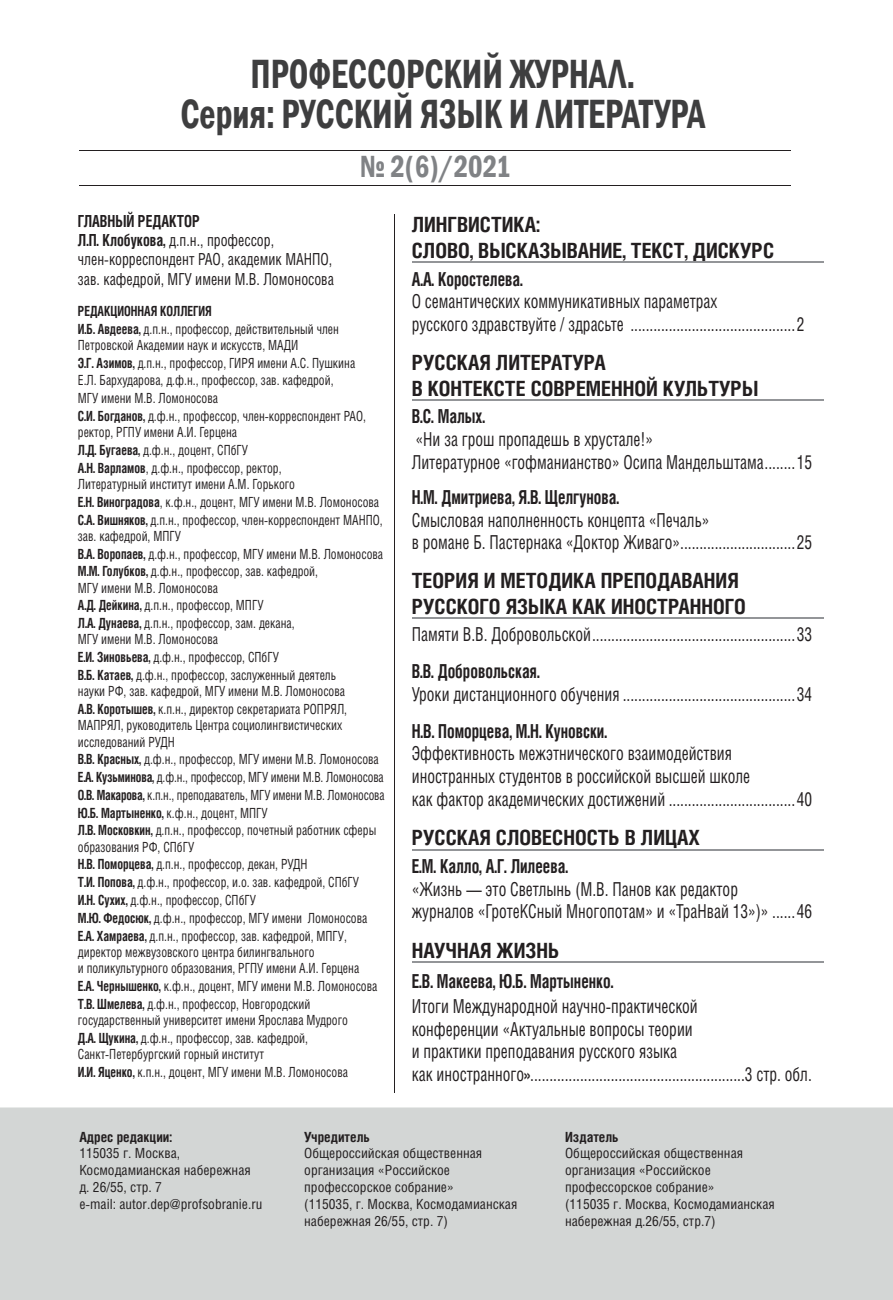
<style>
.page{position:relative;width:893px;height:1300px;background:#fff}
.page>*{position:absolute;margin:0;border:0;box-sizing:border-box;transform-origin:0 0}
.t1{font:600 condensed 42px/40.2px "Franklin Gothic";color:#3e3e3f;text-align:center;scale:.83 1}
.t2{font:600 condensed 31.5px "Franklin Gothic";color:#808285;scale:.9 1}
.t3{font:700 21px/25.2px "Helios Cond";color:#231f20}
.t4{font:19.25px/22.8px "Helios Cond";color:#231f20;scale:.83 1}
.t5{font:700 19.25px "Helios Cond";color:#231f20;scale:.83 1}
.t6{font:16.62px/19.2px "Helios Cond";color:#231f20;scale:.86 1}
.t7{font:14px/17.8px "Helios Cond";color:#231f20;scale:.86 1}
.t8{font:14px/16.8px "Helios Cond";color:#231f20}
.t9{font:700 14px "Helios Cond";color:#231f20}
.s1{font-weight:700}
</style>
<div class="page">
<hr style="left:394px;top:214px;width:1px;height:878px;background:#231f20">
<hr style="left:79px;top:186px;width:712px;height:1px;background:#231f20">
<hr style="left:79px;top:150px;width:712px;height:1px;background:#231f20">
<hr style="left:412px;top:261px;width:411px;height:2px;background:#939598">
<hr style="left:412px;top:399px;width:411px;height:2px;background:#939598">
<hr style="left:412px;top:617px;width:411px;height:2px;background:#939598">
<hr style="left:412px;top:848px;width:411px;height:2px;background:#939598">
<hr style="left:412px;top:961px;width:411px;height:2px;background:#939598">
<h1 class="t1" style="left:180px;top:53px;width:634px">ПРОФЕССОРСКИЙ ЖУРНАЛ.<br>Серия: РУССКИЙ ЯЗЫК И ЛИТЕРАТУРА</h1>
<h2 class="t2" style="left:360px;top:148px;width:169px">№ 2(6)/2021</h2>
<p class="t6" style="left:78px;top:211px;width:299px"><span class="s1">ГЛАВНЫЙ РЕДАКТОР<br>Л.П. Клобукова,</span> д.п.н., профессор, член-корреспондент РАО, академик МАНПО, зав. кафедрой, МГУ имени М.В. Ломоносова</p>
<p class="t7" style="left:78px;top:302px;width:305px"><span class="s1">РЕДАКЦИОННАЯ КОЛЛЕГИЯ<br>И.Б. Авдеева,</span> д.п.н., профессор, действительный член</p>
<p class="t7" style="left:78px;top:336px;width:337px">Петровской Академии наук и искусств, МАДИ<br><span class="s1">Э.Г. Азимов,</span> д.п.н., профессор, ГИРЯ имени А.С. Пушкина Е.Л. Бархударова, д.ф.н., профессор, зав. кафедрой,<br>МГУ имени М.В. Ломоносова<br><span class="s1">С.И. Богданов,</span> д.ф.н., профессор, член-корреспондент РАО,</p>
<p class="t7" style="left:78px;top:423px;width:238px">ректор, РГПУ имени А.И. Герцена<br><span class="s1">Л.Д. Бугаева,</span> д.ф.н., доцент, СПбГУ<br><span class="s1">А.Н. Варламов</span>, д.ф.н., профессор, ректор,</p>
<p class="t7" style="left:78px;top:475px;width:356px">Литературный институт имени А.М. Горького<br><span class="s1">Е.Н. Виноградова</span>, к.ф.н., доцент, МГУ имени М.В. Ломоносова<br><span class="s1">С.А. Вишняков,</span> д.п.н., профессор, член-корреспондент МАНПО,</p>
<p class="t7" style="left:78px;top:527px;width:356px">зав. кафедрой, МПГУ<br><span class="s1">В.А. Воропаев,</span> д.ф.н., профессор, МГУ имени М.В. Ломоносова<br><span class="s1">М.М. Голубков,</span> д.ф.н., профессор, зав. кафедрой,</p>
<p class="t7" style="left:78px;top:579px;width:254px">МГУ имени М.В. Ломоносова<br><span class="s1">А.Д. Дейкина,</span> д.п.н., профессор, МПГУ<br><span class="s1">Л.А. Дунаева,</span> д.п.н., профессор, зам. декана,</p>
<p class="t7" style="left:78px;top:631px;width:302px">МГУ имени М.В. Ломоносова<br><span class="s1">Е.И. Зиновьева,</span> д.ф.н., профессор, СПбГУ<br><span class="s1">В.Б. Катаев,</span> д.ф.н., профессор, заслуженный деятель</p>
<p class="t7" style="left:78px;top:682px;width:315px">науки РФ, зав. кафедрой, МГУ имени М.В. Ломоносова<br><span class="s1">А.В. Коротышев,</span> к.п.н., директор секретариата РОПРЯЛ,</p>
<p class="t7" style="left:78px;top:717px;width:309px;line-height:16.3px">МАПРЯЛ, руководитель Центра социолингвистических исследований РУДН</p>
<p class="t7" style="left:78px;top:750px;width:358px"><span class="s1">В.В. Красных,</span> д.ф.н., профессор, МГУ имени М.В. Ломоносова <span class="s1">Е.А. Кузьминова,</span> д.ф.н., профессор, МГУ имени М.В. Ломоносова <span class="s1">О.В. Макарова,</span> к.п.н., преподаватель, МГУ имени М.В. Ломоносова <span class="s1">Ю.Б. Мартыненко,</span> к.ф.н., доцент, МПГУ<br><span class="s1">Л.В. Московкин,</span> д.п.н., профессор, почетный работник сферы</p>
<p class="t7" style="left:78px;top:838px;width:338px">образования РФ, СПбГУ<br><span class="s1">Н.В. Поморцева,</span> д.п.н., профессор, декан, РУДН<br><span class="s1">Т.И. Попова,</span> д.ф.н., профессор, и.о. зав. кафедрой, СПбГУ <span class="s1">И.Н. Сухих,</span> д.ф.н., профессор, СПбГУ<br><span class="s1">М.Ю. Федосюк,</span> д.ф.н., профессор, МГУ имени Ломоносова <span class="s1">Е.А. Хамраева,</span> д.п.н., профессор, зав. кафедрой, МПГУ,</p>
<p class="t7" style="left:78px;top:944px;width:329px;line-height:16.3px">директор межвузовского центра билингвального<br>и поликультурного образования, РГПУ имени А.И. Герцена</p>
<p class="t7" style="left:78px;top:977px;width:350px"><span class="s1">Е.А. Чернышенко,</span> к.ф.н., доцент, МГУ имени М.В. Ломоносова<br><span class="s1">Т.В. Шмелева,</span> д.ф.н., профессор, Новгородский</p>
<p class="t7" style="left:78px;top:1011px;width:316px">государственный университет имени Ярослава Мудрого<br><span class="s1">Д.А. Щукина,</span> д.ф.н., профессор, зав. кафедрой,</p>
<p class="t7" style="left:78px;top:1045px;width:316px">Санкт-Петербургский горный институт<br><span class="s1">И.И. Яценко,</span> к.п.н., доцент, МГУ имени М.В. Ломоносова</p>
<h3 class="t3" style="left:412px;top:210px;width:364px;line-height:26.2px">ЛИНГВИСТИКА:<br>СЛОВО, ВЫСКАЗЫВАНИЕ, ТЕКСТ, ДИСКУРС</h3>
<h3 class="t5" style="left:412px;top:267px;width:135px">А.А. Коростелева.</h3>
<h3 class="t4" style="left:412px;top:290px;width:475px">О семантических коммуникативных параметрах<br>русского здравствуйте / здрасьте ...........................................2</h3>
<h3 class="t3" style="left:412px;top:350px;width:348px">РУССКАЯ ЛИТЕРАТУРА<br>В КОНТЕКСТЕ СОВРЕМЕННОЙ КУЛЬТУРЫ</h3>
<h3 class="t5" style="left:412px;top:405px;width:90px">В.С. Малых.</h3>
<h3 class="t4" style="left:412px;top:428px;width:484px">«Ни за грош пропадешь в хрустале!»<br>Литературное «гофманианство» Осипа Мандельштама ........15</h3>
<h3 class="t5" style="left:412px;top:485px;width:251px">Н.М. Дмитриева, Я.В. Щелгунова.</h3>
<h3 class="t4" style="left:412px;top:508px;width:484px">Смысловая наполненность концепта «Печаль»<br>в романе Б. Пастернака «Доктор Живаго» ..............................25</h3>
<h3 class="t3" style="left:412px;top:568px;width:336px">ТЕОРИЯ И МЕТОДИКА ПРЕПОДАВАНИЯ<br>РУССКОГО ЯЗЫКА КАК ИНОСТРАННОГО</h3>
<h3 class="t4" style="left:412px;top:623px;width:484px">Памяти В.В. Добровольской .....................................................33</h3>
<h3 class="t5" style="left:412px;top:660px;width:156px">В.В. Добровольская.</h3>
<h3 class="t4" style="left:412px;top:683px;width:484px">Уроки дистанционного обучения .............................................34</h3>
<h3 class="t5" style="left:412px;top:719px;width:237px">Н.В. Поморцева, М.Н. Куновски.</h3>
<h3 class="t4" style="left:412px;top:742px;width:484px">Эффективность межэтнического взаимодействия иностранных студентов в российской высшей школе<br>как фактор академических достижений .................................40</h3>
<h3 class="t3" style="left:412px;top:824px;width:290px">РУССКАЯ СЛОВЕСНОСТЬ В ЛИЦАХ</h3>
<h3 class="t5" style="left:412px;top:854px;width:190px">Е.М. Калло, А.Г. Лилеева.</h3>
<h3 class="t4" style="left:412px;top:877px;width:484px">«Жизнь — это Светлынь (М.В. Панов как редактор<br>журналов «ГротеКСный Многопотам» и «ТраНвай 13»)» ......46</h3>
<h3 class="t3" style="left:412px;top:937px;width:149px">НАУЧНАЯ ЖИЗНЬ</h3>
<h3 class="t5" style="left:412px;top:969px;width:244px">Е.В. Макеева, Ю.Б. Мартыненко.</h3>
<h3 class="t4" style="left:412px;top:995px;width:483px">Итоги Международной научно-практической<br>конференции «Актуальные вопросы теории<br>и практики преподавания русского языка<br>как иностранного<span class="s1">»</span>........................................................3 стр. обл.</h3>
<p class="t9" style="left:79px;top:1128px;width:94px">Адрес редакции:</p>
<p class="t8" style="left:79px;top:1145px;width:185px">115035 г. Москва,<br>Космодамианская набережная д. 26/55, стр. 7<br>e-mail: autor.dep@profsobranie.ru</p>
<p class="t9" style="left:304px;top:1128px;width:67px">Учредитель</p>
<p class="t8" style="left:304px;top:1145px;width:215px">Общероссийская общественная организация «Российское профессорское собрание»<br>(115035, г. Москва, Космодамианская набережная 26/55, стр. 7)</p>
<p class="t9" style="left:565px;top:1128px;width:55px">Издатель</p>
<p class="t8" style="left:565px;top:1145px;width:211px">Общероссийская общественная организация «Российское профессорское собрание»<br>(115035 г. Москва, Космодамианская набережная д.26/55, стр.7)</p>
</div>
